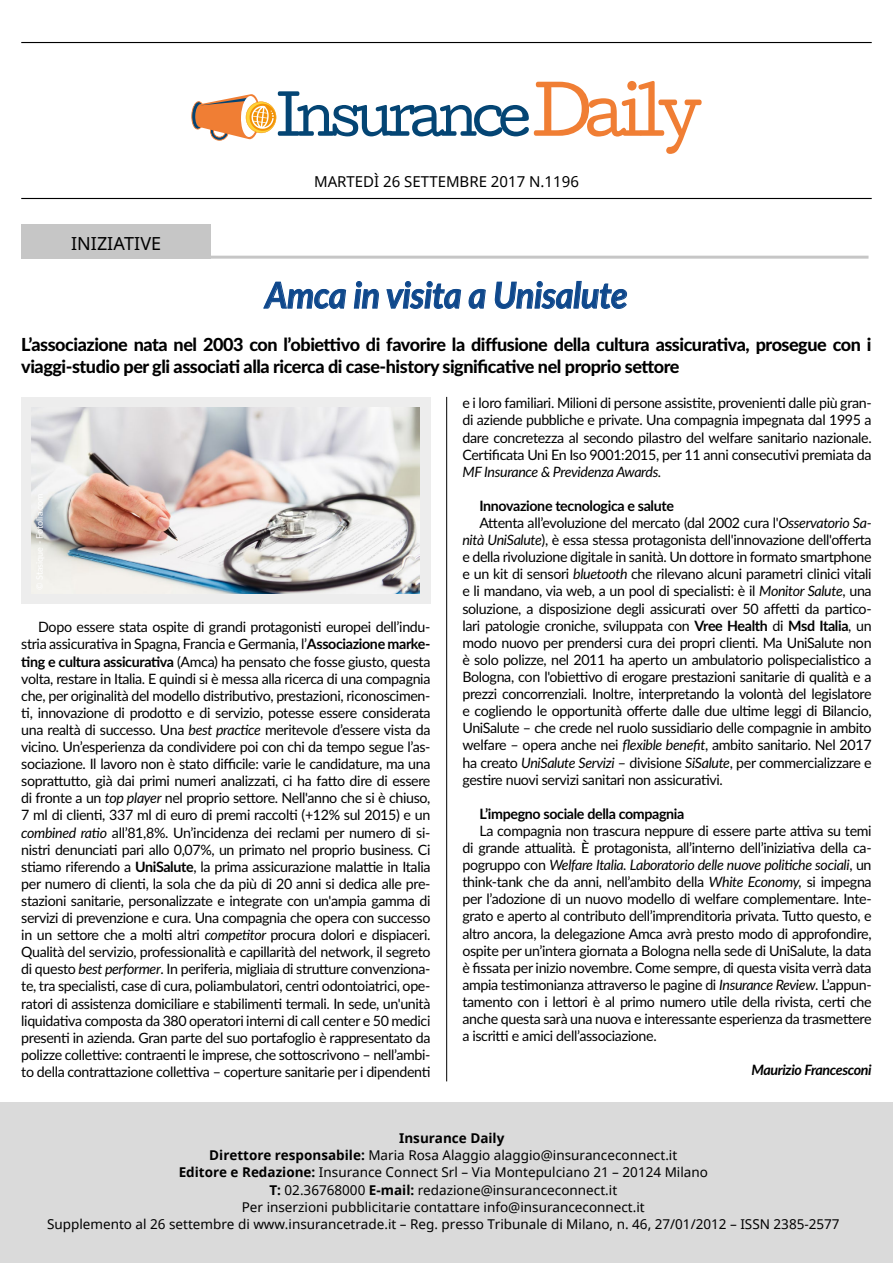
<style>
.page{position:relative;width:893px;height:1263px;background:#fff}
.page>*{position:absolute;margin:0;border:0;box-sizing:border-box;transform-origin:0 0}
.t1{font:italic 700 36px "Lato";letter-spacing:-.01em;color:#0f488c;scale:.95 1}
.t2{font:800 18px/21.6px "Lato";letter-spacing:-.025em;color:#000}
.t3{font:18px "Noto Sans";color:#000}
.t4{font:15px "Noto Sans";color:#000}
.t5{font:14.25px/17.1px "Lato";letter-spacing:-.025em;color:#000;text-align:justify}
.t6{font:700 14.25px "Lato";letter-spacing:-.025em;color:#000}
.t7{font:italic 14.25px "Lato";letter-spacing:-.025em;color:#000}
.t8{font:italic 700 14.25px "Lato";letter-spacing:-.025em;color:#000}
.t9{font:13.5px "Noto Sans";color:#000}
.t10{font:700 13.5px "Noto Sans";color:#000}
.s1{font-weight:700}
.s2{font-style:italic}
</style>
<div class="page">
<hr style="left:21px;top:42px;width:851px;height:1px;background:#000">
<hr style="left:21px;top:198px;width:851px;height:1px;background:#000">
<svg style="left:191px;top:81px;width:511px;height:73px"></svg>
<div style="left:21px;top:397px;width:410px;height:207px;background:#ededed"></div>
<img style="left:32px;top:407px;width:388px;height:186px">
<div style="left:0;top:1103px;width:893px;height:160px;background:#dadada"></div>
<hr style="left:446px;top:397px;width:1px;height:684px;background:#000">
<div style="left:21px;top:224px;width:190px;height:35px;background:#c6c6c6"></div>
<hr style="left:21px;top:256px;width:847px;height:3px;background:#c6c6c6">
<svg style="left:263px;top:282px;width:83px;height:27px"></svg>
<svg style="left:354px;top:281px;width:24px;height:28px"></svg>
<svg style="left:387px;top:281px;width:74px;height:28px"></svg>
<svg style="left:469px;top:289px;width:17px;height:20px"></svg>
<svg style="left:495px;top:281px;width:132px;height:28px"></svg>
<p class="t3" style="left:71px;top:231px;width:92px">INIZIATIVE</p>
<p class="t4" style="left:314px;top:171px;width:266px">MARTEDÌ 26 SETTEMBRE 2017 N.1196</p>
<h1 class="t1" style="left:265px;top:269px;width:383px">Amca in visita a Unisalute</h1>
<p class="t2" style="left:21px;top:333px;width:852px">L’associazione nata nel 2003 con l’obiettivo di favorire la diffusione della cultura assicurativa, prosegue con i viaggi-studio per gli associati alla ricerca di case-history significative nel proprio settore</p>
<p class="t5" style="left:21px;top:618px;width:411px;text-indent:17px">Dopo essere stata ospite di grandi protagonisti europei dell’indu&shy;stria assicurativa in Spagna, Francia e Germania, l’<span class="s1">Associazione marke&shy;ting e cultura assicurativa</span> (Amca) ha pensato che fosse giusto, questa volta, restare in Italia. E quindi si è messa alla ricerca di una compagnia che, per originalità del modello distributivo, prestazioni, riconoscimen&shy;ti, innovazione di prodotto e di servizio, potesse essere considerata una realtà di successo. Una <span class="s2">best practice</span> meritevole d’essere vista da vicino<span class="s2">.</span> Un’esperienza da condividere poi con chi da tempo segue l’as&shy;sociazione. Il lavoro non è stato difficile: varie le candidature, ma una soprattutto, già dai primi numeri analizzati, ci ha fatto dire di essere di fronte a un <span class="s2">top player</span> nel proprio settore. Nell'anno che si è chiuso, 7 ml di clienti, 337 ml di euro di premi raccolti (+12% sul 2015) e un <span class="s2">combined ratio</span> all’81,8%. Un’incidenza dei reclami per numero di si&shy;nistri denunciati pari allo 0,07%, un primato nel proprio business. Ci stiamo riferendo a <span class="s1">UniSalute</span>, la prima assicurazione malattie in Italia per numero di clienti, la sola che da più di 20 anni si dedica alle pre&shy;stazioni sanitarie, personalizzate e integrate con un'ampia gamma di servizi di prevenzione e cura. Una compagnia che opera con successo in un settore che a molti altri <span class="s2">competitor</span> procura dolori e dispiaceri.<br>Qualità del servizio, professionalità e capillarità del network, il segreto di questo <span class="s2">best performer</span>. In periferia, migliaia di strutture convenziona&shy;te, tra specialisti, case di cura, poliambulatori, centri odontoiatrici, ope&shy;ratori di assistenza domiciliare e stabilimenti termali. In sede, un'unità liquidativa composta da 380 operatori interni di call center e 50 medici presenti in azienda. Gran parte del suo portafoglio è rappresentato da polizze collettive: contraenti le imprese, che sottoscrivono – nell’ambi&shy;to della contrattazione collettiva – coperture sanitarie per i dipendenti</p>
<p class="t5" style="left:462px;top:394px;width:411px">e i loro familiari. Milioni di persone assistite, provenienti dalle più gran&shy;di aziende pubbliche e private. Una compagnia impegnata dal 1995 a dare concretezza al secondo pilastro del welfare sanitario nazionale.<br>Certificata Uni En Iso 9001:2015, per 11 anni consecutivi premiata da</p>
<p class="t7" style="left:462px;top:461px;width:200px">MF Insurance &amp; Previdenza Awards.</p>
<p class="t6" style="left:479px;top:495px;width:196px">Innovazione tecnologica e salute</p>
<p class="t5" style="left:479px;top:514px;width:394px">Attenta all’evoluzione del mercato (dal 2002 cura l'<span class="s2">Osservatorio Sa-</span></p>
<p class="t5" style="left:462px;top:531px;width:411px"><span class="s2">nità UniSalute</span>), è essa stessa protagonista dell'innovazione dell'offerta</p>
<p class="t5" style="left:462px;top:548px;width:411px">e della rivoluzione digitale in sanità. Un dottore in formato smartphone</p>
<p class="t5" style="left:462px;top:565px;width:411px">e un kit di sensori <span class="s2">bluetooth</span> che rilevano alcuni parametri clinici vitali</p>
<p class="t5" style="left:462px;top:582px;width:411px">e li mandano, via web, a un pool di specialisti: è il <span class="s2">Monitor Salute</span>, una</p>
<p class="t5" style="left:462px;top:599px;width:411px">soluzione, a disposizione degli assicurati over 50 affetti da partico-</p>
<p class="t5" style="left:462px;top:616px;width:411px">lari patologie croniche, sviluppata con <span class="s1">Vree Health</span> di <span class="s1">Msd Italia</span>, un</p>
<p class="t5" style="left:462px;top:633px;width:411px">modo nuovo per prendersi cura dei propri clienti. Ma UniSalute non</p>
<p class="t5" style="left:462px;top:650px;width:411px">è solo polizze, nel 2011 ha aperto un ambulatorio polispecialistico a</p>
<p class="t5" style="left:462px;top:668px;width:411px">Bologna, con l'obiettivo di erogare prestazioni sanitarie di qualità e a</p>
<p class="t5" style="left:462px;top:685px;width:411px">prezzi concorrenziali. Inoltre, interpretando la volontà del legislatore</p>
<p class="t5" style="left:462px;top:702px;width:411px">e cogliendo le opportunità offerte dalle due ultime leggi di Bilancio,</p>
<p class="t5" style="left:462px;top:719px;width:411px">UniSalute – che crede nel ruolo sussidiario delle compagnie in ambito</p>
<p class="t5" style="left:462px;top:736px;width:411px">welfare – opera anche nei <span class="s2">flexible benefit</span>, ambito sanitario. Nel 2017</p>
<p class="t5" style="left:462px;top:753px;width:411px">ha creato <span class="s2">UniSalute Servizi</span> – divisione <span class="s2">SiSalute</span>, per commercializzare e</p>
<p class="t5" style="left:462px;top:770px;width:262px">gestire nuovi servizi sanitari non assicurativi.</p>
<p class="t6" style="left:479px;top:803px;width:206px">L’impegno sociale della compagnia</p>
<p class="t5" style="left:462px;top:821px;width:411px;text-indent:17px">La compagnia non trascura neppure di essere parte attiva su temi di grande attualità. È protagonista, all’interno dell’iniziativa della ca&shy;pogruppo con <span class="s2">Welfare Italia. Laboratorio delle nuove politiche sociali</span>, un think-tank che da anni, nell’ambito della <span class="s2">White Economy,</span> si impegna per l’adozione di un nuovo modello di welfare complementare. Inte&shy;grato e aperto al contributo dell’imprenditoria privata. Tutto questo, e altro ancora, la delegazione Amca avrà presto modo di approfondire, ospite per un’intera giornata a Bologna nella sede di UniSalute, la data è fissata per inizio novembre. Come sempre, di questa visita verrà data ampia testimonianza attraverso le pagine di <span class="s2">Insurance Review</span>. L’appun&shy;tamento con i lettori è al primo numero utile della rivista, certi che anche questa sarà una nuova e interessante esperienza da trasmettere a iscritti e amici dell’associazione.</p>
<p class="t8" style="left:751px;top:1060px;width:122px">Maurizio Francesconi</p>
<p class="t10" style="left:399px;top:1129px;width:107px">Insurance Daily</p>
<p class="t9" style="left:209px;top:1146px;width:469px"><span class="s1">Direttore responsabile:</span> Maria Rosa Alaggio alaggio@insuranceconnect.it</p>
<p class="t9" style="left:179px;top:1163px;width:531px"><span class="s1">Editore e Redazione:</span> Insurance Connect Srl – Via Montepulciano 21 – 20124 Milano</p>
<p class="t9" style="left:269px;top:1180px;width:349px"><span class="s1">T:</span> 02.36768000 <span class="s1">E-mail:</span> redazione@insuranceconnect.it</p>
<p class="t9" style="left:242px;top:1197px;width:404px">Per inserzioni pubblicitarie contattare info@insuranceconnect.it</p>
<p class="t9" style="left:47px;top:1214px;width:794px">Supplemento al 26 settembre di www.insurancetrade.it – Reg. presso Tribunale di Milano, n. 46, 27/01/2012 – ISSN 2385-2577</p>
<p class="t3" style="left:441px;top:1202px;width:12px">3</p>
</div>
